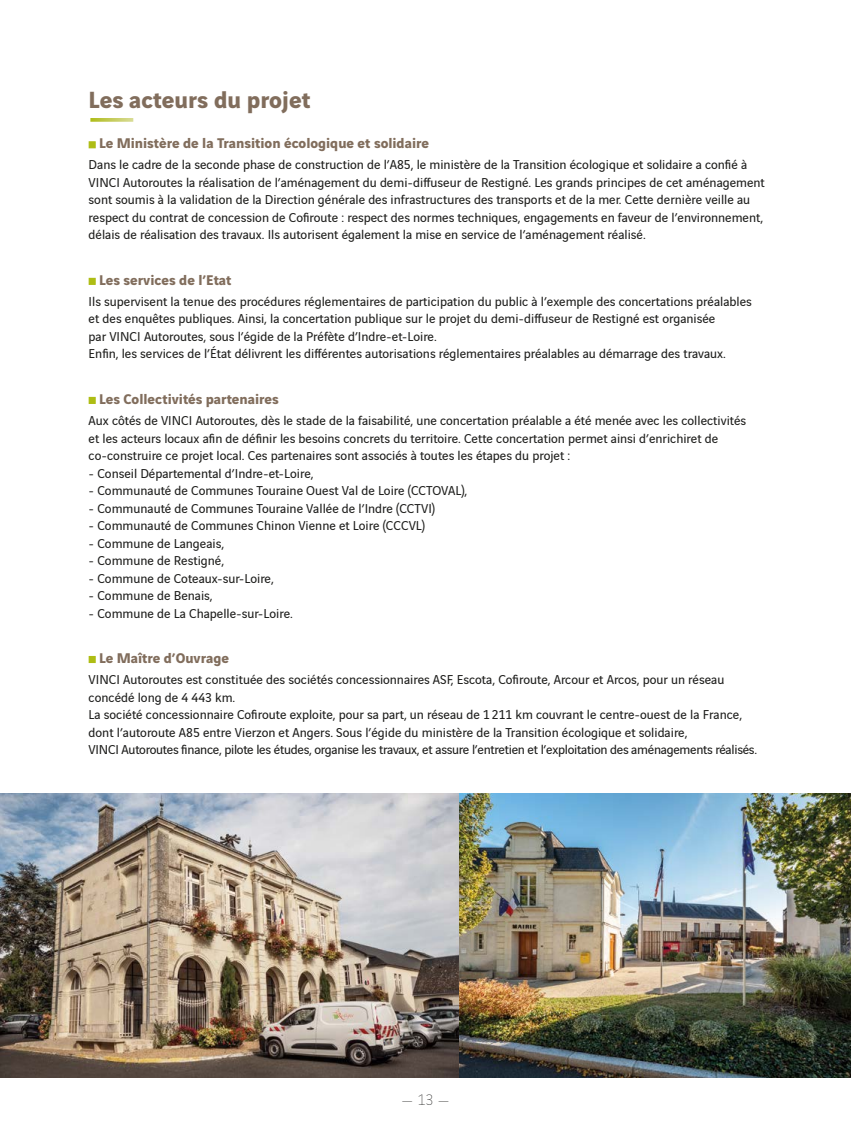
<style>
.page{position:relative;width:851px;height:1134px;background:#fff}
.page>*{position:absolute;margin:0;border:0;box-sizing:border-box;transform-origin:0 0}
.t1{font:700 25px "Vinci Sans";color:#816d5c}
.t2{font:200 16.25px "Vinci Sans";color:#1d1d1b}
.t3{font:700 15px "Vinci Sans";color:#816d5c}
.t4{font:13.75px/17.5px "Vinci Sans";color:#1d1d1b}
</style>
<div class="page">
<div style="left:89px;top:141px;width:7px;height:7px;background:#aebd14;border:1px solid #aebd14"></div>
<div style="left:89px;top:278px;width:7px;height:7px;background:#aebd14;border:1px solid #aebd14"></div>
<div style="left:89px;top:397px;width:7px;height:7px;background:#aebd14;border:1px solid #aebd14"></div>
<div style="left:89px;top:656px;width:7px;height:7px;background:#aebd14;border:1px solid #aebd14"></div>
<svg style="left:90px;top:118px;width:43px;height:4px"></svg>
<img style="left:0;top:794px;width:850px;height:283px">
<h1 class="t1" style="left:89px;top:80px;width:223px">Les acteurs du projet</h1>
<p class="t3" style="left:99px;top:132px;width:331px">Le Ministère de la Transition écologique et solidaire</p>
<p class="t4" style="left:89px;top:155px;width:677px">Dans le cadre de la seconde phase de construction de l’A85, le ministère de la Transition écologique et solidaire a confié à VINCI Autoroutes la réalisation de l’aménagement du demi-diffuseur de Restigné. Les grands principes de cet aménagement sont soumis à la validation de la Direction générale des infrastructures des transports et de la mer. Cette dernière veille au respect du contrat de concession de Cofiroute : respect des normes techniques, engagements en faveur de l’environnement, délais de réalisation des travaux. Ils autorisent également la mise en service de l’aménagement réalisé.</p>
<p class="t3" style="left:99px;top:268px;width:134px">Les services de l’Etat</p>
<p class="t4" style="left:89px;top:291px;width:664px">Ils supervisent la tenue des procédures réglementaires de participation du public à l’exemple des concertations préalables et des enquêtes publiques. Ainsi, la concertation publique sur le projet du demi-diffuseur de Restigné est organisée<br>par VINCI Autoroutes, sous l’égide de la Préfète d’Indre-et-Loire.<br>Enfin, les services de l’État délivrent les différentes autorisations réglementaires préalables au démarrage des travaux.</p>
<p class="t3" style="left:99px;top:387px;width:181px">Les Collectivités partenaires</p>
<p class="t4" style="left:89px;top:410px;width:659px">Aux côtés de VINCI Autoroutes, dès le stade de la faisabilité, une concertation préalable a été menée avec les collectivités et les acteurs locaux afin de définir les besoins concrets du territoire. Cette concertation permet ainsi d’enrichiret de co-construire ce projet local. Ces partenaires sont associés à toutes les étapes du projet :</p>
<p class="t4" style="left:89px;top:463px;width:226px">- Conseil Départemental d’Indre-et-Loire,</p>
<p class="t4" style="left:89px;top:480px;width:380px">- Communauté de Communes Touraine Ouest Val de Loire (CCTOVAL),</p>
<p class="t4" style="left:89px;top:498px;width:348px">- Communauté de Communes Touraine Vallée de l’Indre (CCTVI)</p>
<p class="t4" style="left:89px;top:515px;width:338px">- Communauté de Communes Chinon Vienne et Loire (CCCVL)</p>
<p class="t4" style="left:89px;top:533px;width:137px">- Commune de Langeais,</p>
<p class="t4" style="left:89px;top:550px;width:137px">- Commune de Restigné,</p>
<p class="t4" style="left:89px;top:568px;width:187px">- Commune de Coteaux-sur-Loire,</p>
<p class="t4" style="left:89px;top:585px;width:125px">- Commune de Benais,</p>
<p class="t4" style="left:89px;top:603px;width:206px">- Commune de La Chapelle-sur-Loire.</p>
<p class="t3" style="left:99px;top:646px;width:131px">Le Maître d’Ouvrage</p>
<p class="t4" style="left:89px;top:670px;width:670px">VINCI Autoroutes est constituée des sociétés concessionnaires ASF, Escota, Cofiroute, Arcour et Arcos, pour un réseau concédé long de 4 443 km.<br>La société concessionnaire Cofiroute exploite, pour sa part, un réseau de 1 211 km couvrant le centre-ouest de la France, dont l’autoroute A85 entre Vierzon et Angers. Sous l’égide du ministère de la Transition écologique et solidaire,<br>VINCI Autoroutes finance, pilote les études, organise les travaux, et assure l’entretien et l’exploitation des aménagements réalisés.</p>
<p class="t2" style="left:401px;top:1088px;width:50px">— 13 —</p>
</div>
